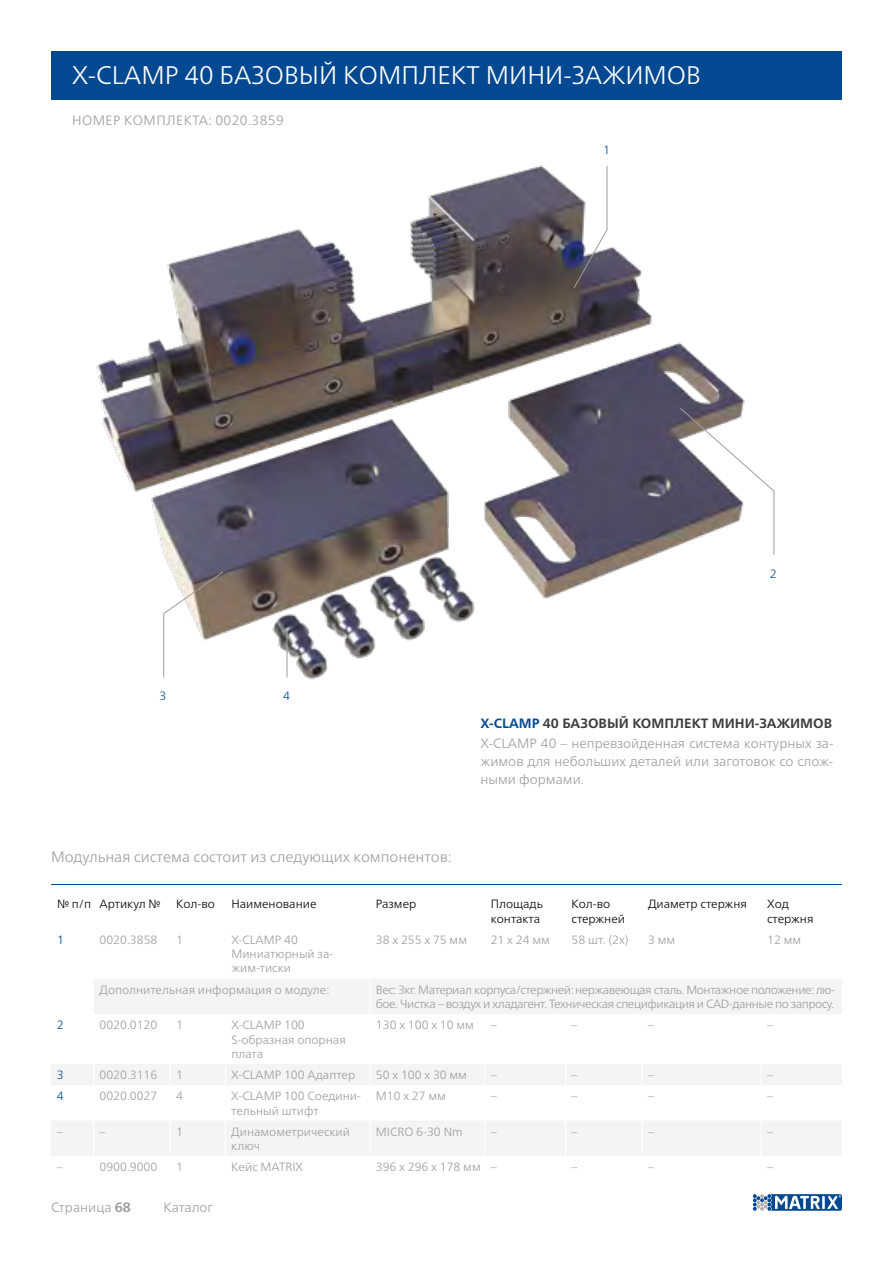
<style>
.page{position:relative;width:893px;height:1263px;background:#fff}
.page>*{position:absolute;margin:0;border:0;box-sizing:border-box;transform-origin:0 0}
.t1{font:300 25.5px "Frutiger Neue LTCYR";color:#fff}
.t2{font:300 15px "Frutiger Neue LTCYR";color:#9d9d9c}
.t3{font:300 13.5px/20.1px "Frutiger Neue LTCYR";color:#9d9d9c}
.t4{font:300 13.5px "Frutiger Neue LTCYR";letter-spacing:.03em;color:#9d9d9c}
.t5{font:300 12px/14.4px "Frutiger Neue LTCYR";color:#9d9d9c}
.t6{font:300 12px/14.4px "Frutiger Neue LTCYR";letter-spacing:-.035em;color:#9d9d9c}
.t7{font:300 12px/14.4px "Frutiger Neue LTCYR";color:#000}
.t8{font:300 12px "Frutiger Neue LTCYR";color:#034991}
.s1{font-weight:700;color:#034991}
.s2{font-weight:700;color:#3c3c3b}
.s3{font-weight:700}
</style>
<div class="page">
<img style="left:96px;top:165px;width:679px;height:515px">
<div style="left:51px;top:51px;width:791px;height:49px;background:#034991"></div>
<hr style="left:51px;top:884px;width:791px;height:1px;background:#034991">
<svg style="left:51px;top:979px;width:791px;height:177px;fill:#f4f4f4"></svg>
<hr style="left:93px;top:978px;width:1px;height:36px;background:#fff">
<hr style="left:369px;top:978px;width:1px;height:36px;background:#fff">
<hr style="left:93px;top:1014px;width:1px;height:50px;background:#fff">
<hr style="left:170px;top:1014px;width:1px;height:50px;background:#fff">
<hr style="left:225px;top:1014px;width:1px;height:50px;background:#fff">
<hr style="left:369px;top:1014px;width:1px;height:50px;background:#fff">
<hr style="left:484px;top:1014px;width:1px;height:50px;background:#fff">
<hr style="left:565px;top:1014px;width:1px;height:50px;background:#fff">
<hr style="left:641px;top:1014px;width:2px;height:50px;background:#fff">
<svg style="left:93px;top:1064px;width:1px;height:21px"></svg>
<svg style="left:170px;top:1064px;width:1px;height:21px"></svg>
<svg style="left:225px;top:1064px;width:1px;height:21px"></svg>
<svg style="left:369px;top:1064px;width:1px;height:21px"></svg>
<svg style="left:484px;top:1064px;width:1px;height:21px"></svg>
<svg style="left:565px;top:1064px;width:1px;height:21px"></svg>
<hr style="left:641px;top:1064px;width:2px;height:21px;background:#fff">
<hr style="left:93px;top:1085px;width:1px;height:35px;background:#fff">
<hr style="left:170px;top:1085px;width:1px;height:35px;background:#fff">
<hr style="left:225px;top:1085px;width:1px;height:35px;background:#fff">
<hr style="left:369px;top:1085px;width:1px;height:35px;background:#fff">
<hr style="left:484px;top:1085px;width:1px;height:35px;background:#fff">
<hr style="left:565px;top:1085px;width:1px;height:35px;background:#fff">
<hr style="left:641px;top:1085px;width:2px;height:35px;background:#fff">
<hr style="left:93px;top:1120px;width:1px;height:36px;background:#fff">
<hr style="left:170px;top:1120px;width:1px;height:36px;background:#fff">
<hr style="left:225px;top:1120px;width:1px;height:36px;background:#fff">
<hr style="left:369px;top:1120px;width:1px;height:36px;background:#fff">
<hr style="left:484px;top:1120px;width:1px;height:36px;background:#fff">
<hr style="left:565px;top:1120px;width:1px;height:36px;background:#fff">
<hr style="left:641px;top:1120px;width:2px;height:36px;background:#fff">
<hr style="left:761px;top:1120px;width:1px;height:36px;background:#fff">
<hr style="left:761px;top:1014px;width:1px;height:50px;background:#fff">
<svg style="left:761px;top:1064px;width:1px;height:21px"></svg>
<hr style="left:761px;top:1085px;width:1px;height:35px;background:#fff">
<hr style="left:841px;top:1120px;width:1px;height:36px;background:#fff">
<svg style="left:163px;top:571px;width:61px;height:107px"></svg>
<hr style="left:287px;top:629px;width:1px;height:48px;background:#9d9d9c">
<svg style="left:680px;top:408px;width:94px;height:147px"></svg>
<svg style="left:573px;top:165px;width:34px;height:124px"></svg>
<svg style="left:753px;top:1194px;width:89px;height:17px"></svg>
<h1 class="t1" style="left:72px;top:59px;width:630px">X-CLAMP 40 БАЗОВЫЙ КОМПЛЕКТ МИНИ-ЗАЖИМОВ</h1>
<p class="t4" style="left:72px;top:112px;width:213px">НОМЕР КОМПЛЕКТА: 0020.3859</p>
<p class="t8" style="left:160px;top:689px;width:8px">3</p>
<p class="t8" style="left:283px;top:689px;width:8px">4</p>
<p class="t8" style="left:603px;top:142px;width:8px">1</p>
<p class="t8" style="left:770px;top:566px;width:8px">2</p>
<p class="t3" style="left:480px;top:713px;width:354px"><span class="s1">X-CLAMP</span> <span class="s2">40 БАЗОВЫЙ КОМПЛЕКТ МИНИ-ЗАЖИМОВ<br></span>X-CLAMP 40 – непревзойденная система контурных за-</p>
<p class="t3" style="left:480px;top:752px;width:354px;line-height:18px">жимов для небольших деталей или заготовок со слож&shy;ными формами.</p>
<p class="t2" style="left:51px;top:847px;width:402px">Модульная система состоит из следующих компонентов:</p>
<p class="t7" style="left:57px;top:897px;width:105px">№ п/п Артикул №</p>
<p class="t7" style="left:176px;top:897px;width:40px">Кол-во</p>
<p class="t7" style="left:231px;top:897px;width:87px">Наименование</p>
<p class="t7" style="left:376px;top:897px;width:42px">Размер</p>
<p class="t7" style="left:491px;top:897px;width:54px">Площадь контакта</p>
<p class="t7" style="left:571px;top:897px;width:55px">Кол-во стержней</p>
<p class="t7" style="left:648px;top:897px;width:100px">Диаметр стержня</p>
<p class="t7" style="left:767px;top:897px;width:48px">Ход стержня</p>
<p class="t8" style="left:57px;top:932px;width:8px">1</p>
<p class="t5" style="left:100px;top:932px;width:59px">0020.3858</p>
<p class="t5" style="left:176px;top:932px;width:8px">1</p>
<p class="t5" style="left:231px;top:932px;width:104px">X-CLAMP 40<br>Миниатюрный за&shy;жим-тиски</p>
<p class="t5" style="left:376px;top:932px;width:93px">38 x 255 x 75 мм</p>
<p class="t5" style="left:491px;top:932px;width:61px">21 x 24 мм</p>
<p class="t5" style="left:571px;top:932px;width:59px">58 шт. (2х)</p>
<p class="t5" style="left:648px;top:932px;width:29px">3 мм</p>
<p class="t5" style="left:767px;top:932px;width:36px">12 мм</p>
<p class="t5" style="left:100px;top:982px;width:231px">Дополнительная информация о модуле:</p>
<p class="t6" style="left:376px;top:982px;width:461px">Вес: 3кг. Материал корпуса/стержней: нержавеющая сталь. Монтажное положение: лю&shy;бое. Чистка – воздух и хладагент. Техническая спецификация и CAD-данные по запросу.</p>
<p class="t8" style="left:57px;top:1018px;width:8px">2</p>
<p class="t5" style="left:100px;top:1018px;width:59px">0020.0120</p>
<p class="t5" style="left:176px;top:1018px;width:8px">1</p>
<p class="t5" style="left:231px;top:1018px;width:116px">X-CLAMP 100<br>S-образная опорная плата</p>
<p class="t5" style="left:376px;top:1018px;width:100px">130 x 100 x 10 мм</p>
<p class="t5" style="left:491px;top:1018px;width:7px">–</p>
<p class="t5" style="left:571px;top:1018px;width:7px">–</p>
<p class="t5" style="left:648px;top:1018px;width:7px">–</p>
<p class="t5" style="left:767px;top:1018px;width:7px">–</p>
<p class="t8" style="left:57px;top:1067px;width:8px">3</p>
<p class="t5" style="left:99px;top:1067px;width:59px">0020.3116</p>
<p class="t5" style="left:176px;top:1067px;width:8px">1</p>
<p class="t5" style="left:231px;top:1067px;width:125px">X-CLAMP 100 Адаптер</p>
<p class="t5" style="left:376px;top:1067px;width:93px">50 x 100 x 30 мм</p>
<p class="t5" style="left:491px;top:1067px;width:7px">–</p>
<p class="t5" style="left:571px;top:1067px;width:7px">–</p>
<p class="t5" style="left:648px;top:1067px;width:7px">–</p>
<p class="t5" style="left:767px;top:1067px;width:7px">–</p>
<p class="t8" style="left:57px;top:1089px;width:8px">4</p>
<p class="t5" style="left:99px;top:1089px;width:59px">0020.0027</p>
<p class="t5" style="left:176px;top:1089px;width:8px">4</p>
<p class="t5" style="left:231px;top:1089px;width:131px">X-CLAMP 100 Соедини&shy;тельный штифт</p>
<p class="t5" style="left:376px;top:1089px;width:72px">M10 x 27 мм</p>
<p class="t5" style="left:491px;top:1089px;width:7px">–</p>
<p class="t5" style="left:571px;top:1089px;width:7px">–</p>
<p class="t5" style="left:648px;top:1089px;width:7px">–</p>
<p class="t5" style="left:767px;top:1089px;width:7px">–</p>
<p class="t5" style="left:57px;top:1124px;width:7px">–</p>
<p class="t5" style="left:99px;top:1124px;width:7px">–</p>
<p class="t5" style="left:176px;top:1124px;width:8px">1</p>
<p class="t5" style="left:231px;top:1124px;width:120px">Динамометрический ключ</p>
<p class="t5" style="left:376px;top:1124px;width:88px">MICRO 6-30 Nm</p>
<p class="t5" style="left:491px;top:1124px;width:7px">–</p>
<p class="t5" style="left:571px;top:1124px;width:7px">–</p>
<p class="t5" style="left:648px;top:1124px;width:7px">–</p>
<p class="t5" style="left:767px;top:1124px;width:7px">–</p>
<p class="t5" style="left:57px;top:1160px;width:7px">–</p>
<p class="t5" style="left:99px;top:1160px;width:59px">0900.9000</p>
<p class="t5" style="left:176px;top:1160px;width:8px">1</p>
<p class="t5" style="left:231px;top:1160px;width:73px">Кейс MATRIX</p>
<p class="t5" style="left:376px;top:1160px;width:122px">396 х 296 х 178 мм –</p>
<p class="t5" style="left:571px;top:1160px;width:7px">–</p>
<p class="t5" style="left:648px;top:1160px;width:7px">–</p>
<p class="t5" style="left:767px;top:1160px;width:7px">–</p>
<p class="t3" style="left:51px;top:1197px;width:81px">Страница <span class="s3">68</span></p>
<p class="t3" style="left:163px;top:1197px;width:51px">Каталог</p>
</div>
